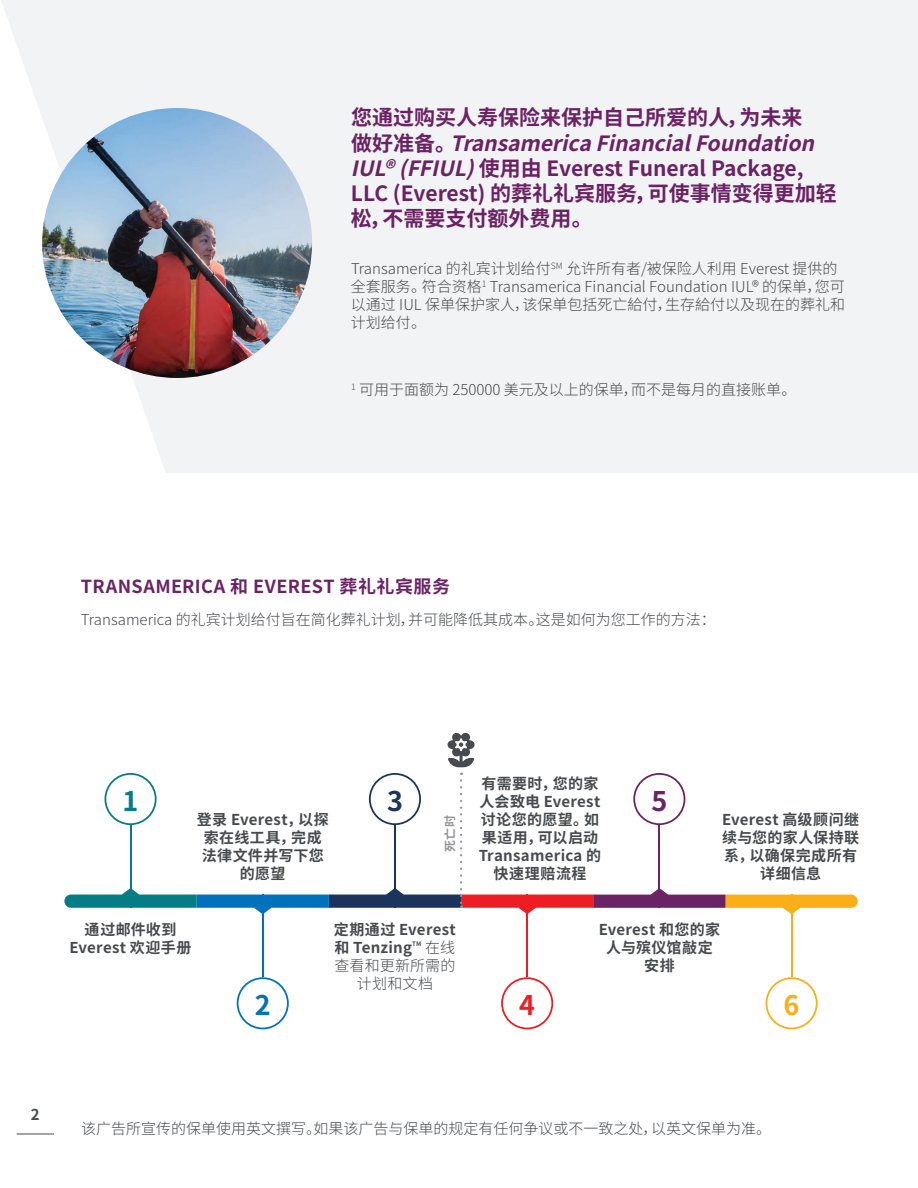
<style>
.page{position:relative;width:918px;height:1188px;background:#fff}
.page>*{position:absolute;margin:0;border:0;box-sizing:border-box;transform-origin:0 0}
.t1{font:700 27px "Noto Sans CJ Ksc";color:#057d86}
.t2{font:700 27px "Noto Sans CJ Ksc";color:#1a345d}
.t3{font:700 27px "Noto Sans CJ Ksc";color:#6b2164}
.t4{font:700 27px "Noto Sans CJ Ksc";color:#0072bc}
.t5{font:700 27px "Noto Sans CJ Ksc";color:#ee1d23}
.t6{font:700 27px "Noto Sans CJ Ksc";color:#faaf18}
.t7{font:700 21px/25.2px "Noto Sans CJ Ksc";color:#6b2164}
.t8{font:700 18px "Noto Sans CJ Ksc";letter-spacing:.03em;color:#6b2365}
.t9{font:300 15px/18px "Noto Sans CJ Ksc";color:#474a4e}
.t10{font:700 15px/18px "Noto Sans CJ Ksc";letter-spacing:.02em;color:#474a4e;text-align:center}
.t11{font:700 12px "Noto Sans CJ Ksc";color:#939598}
.t12{font:700 6.15px "Noto Sans CJ Ksc";color:#474a4e}
.s1{font-style:italic}
</style>
<div class="page">
<div style="left:0;top:0;width:918px;height:472px;background:#f2f3f4"></div>
<svg style="left:0;top:0;width:208px;height:473px;fill:#fff"></svg>
<img style="left:42px;top:108px;width:270px;height:270px;border-radius:135px">
<hr style="left:262px;top:895px;width:1px;height:82px;background:#0072bc">
<svg style="left:237px;top:977px;width:52px;height:52px"></svg>
<hr style="left:526px;top:895px;width:2px;height:82px;background:#ee1d23">
<svg style="left:501px;top:977px;width:52px;height:52px"></svg>
<hr style="left:791px;top:895px;width:1px;height:82px;background:#faaf18">
<svg style="left:766px;top:977px;width:52px;height:52px"></svg>
<svg style="left:64px;top:773px;width:794px;height:141px"></svg>
<svg style="left:448px;top:732px;width:27px;height:35px"></svg>
<hr style="left:17px;top:1134px;width:37px;height:1px;background:#474a4e">
<h2 class="t7" style="left:351px;top:106px;width:487px">您通过购买人寿保险来保护自己所爱的人，为未来<br>做好准备。<span class="s1">TransamericaFinancialFoundation<br>IUL®(FFIUL)</span>使用由 Everest Funeral Package,<br>LLC (Everest) 的葬礼礼宾服务，可使事情变得更加轻松，不需要支付额外费用。</h2>
<p class="t9" style="left:351px;top:260px;width:496px">Transamerica 的礼宾计划给付<sup>SM</sup> 允许所有者/被保险人利用 Everest 提供的全套服务。符合资格<sup>1</sup> Transamerica Financial Foundation IUL® 的保单，您可以通过 IUL 保单保护家人，该保单包括死亡給付，生存給付以及现在的葬礼和计划给付。</p>
<p class="t9" style="left:351px;top:381px;width:447px"><sup>1</sup> 可用于面额为 250000 美元及以上的保单，而不是每月的直接账单。</p>
<p class="t8" style="left:81px;top:577px;width:371px">TRANSAMERICA 和 EVEREST 葬礼礼宾服务</p>
<p class="t9" style="left:81px;top:611px;width:636px">Transamerica 的礼宾计划给付旨在简化葬礼计划，并可能降低其成本。这是如何为您工作的方法：</p>
<p class="t10" style="left:479px;top:775px;width:124px">有需要时，您的家人会致电 Everest讨论您的愿望。如果适用，可以启动<br>Transamerica 的快速理赔流程</p>
<h1 class="t1" style="left:123px;top:786px;width:17px">1</h1>
<h1 class="t2" style="left:387px;top:786px;width:17px">3</h1>
<h1 class="t3" style="left:651px;top:786px;width:17px">5</h1>
<p class="t10" style="left:197px;top:811px;width:133px">登录 Everest，以探索在线工具，完成法律文件并写下您的愿望</p>
<p class="t11" style="left:443px;top:852px;width:38px;rotate:-90deg">死亡时</p>
<p class="t10" style="left:722px;top:811px;width:139px">Everest 高级顾问继续与您的家人保持联系，以确保完成所有详细信息</p>
<p class="t10" style="left:70px;top:921px;width:123px">通过邮件收到<br>Everest 欢迎手册</p>
<p class="t10" style="left:334px;top:921px;width:124px;text-align:left">定期通过 Everest和 Tenzing</p>
<p class="t12" style="left:412px;top:941px;width:11px">TM</p>
<p class="t9" style="left:425px;top:939px;width:32px">在线</p>
<p class="t9" style="left:334px;top:957px;width:123px">查看和更新所需的</p>
<p class="t9" style="left:357px;top:975px;width:78px">计划和文档</p>
<p class="t10" style="left:599px;top:921px;width:123px">Everest 和您的家人与殡仪馆敲定安排</p>
<h1 class="t4" style="left:255px;top:990px;width:17px">2</h1>
<h1 class="t5" style="left:519px;top:990px;width:17px">4</h1>
<h1 class="t6" style="left:784px;top:990px;width:17px">6</h1>
<p class="t10" style="left:31px;top:1106px;width:10px">2</p>
<p class="t9" style="left:81px;top:1120px;width:692px">该广告所宣传的保单使用英文撰写。如果该广告与保单的规定有任何争议或不一致之处，以英文保单为准。</p>
</div>
